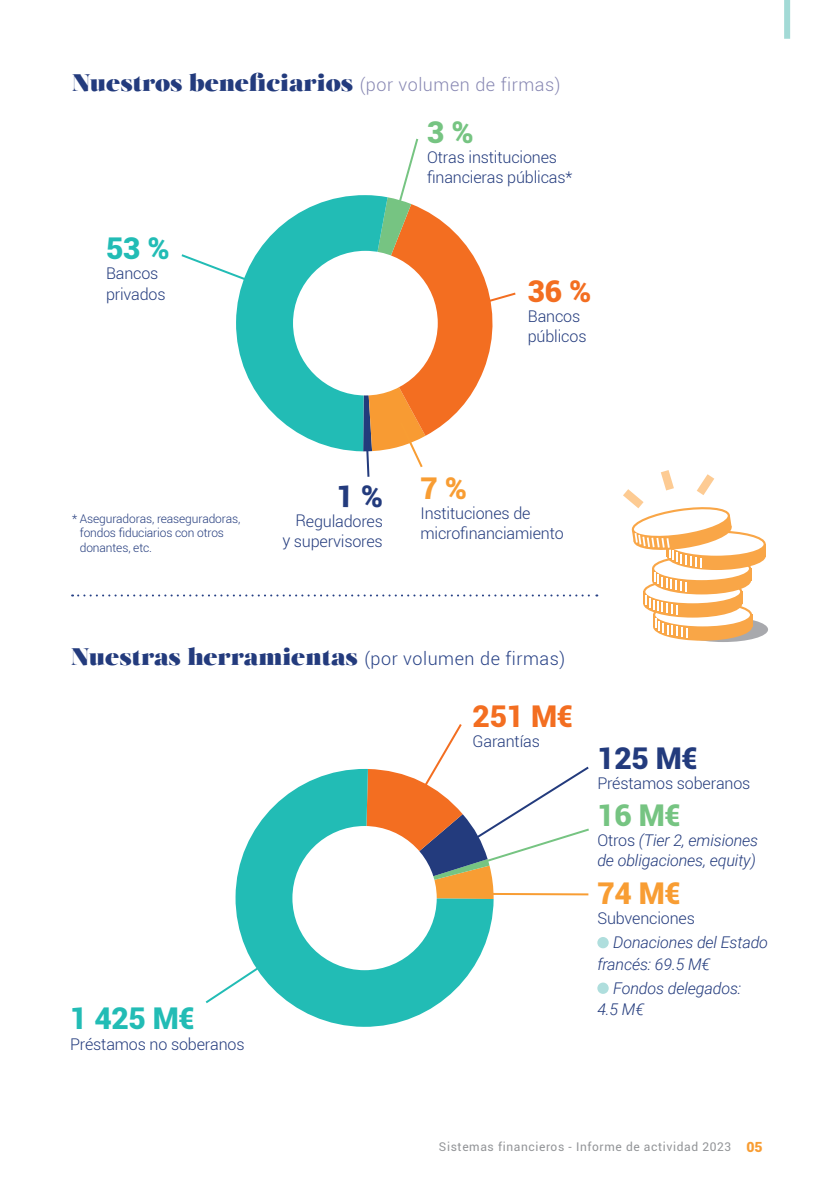
<style>
.page{position:relative;width:840px;height:1191px;background:#fff}
.page>*{position:absolute;margin:0;border:0;box-sizing:border-box;transform-origin:0 0}
.t1{font:900 30px "Roboto";color:#22bcb5}
.t2{font:900 30px "Roboto";color:#f36e21}
.t3{font:900 30px "Roboto";color:#76c482}
.t4{font:900 30px "Roboto";color:#f89d33}
.t5{font:900 30px "Roboto";color:#233b7d}
.t6{font:24px "Salome";color:#233b7d}
.t7{font:300 16.2px/20.2px "Roboto";letter-spacing:-.01em;color:#233b7d}
.t8{font:italic 300 16.2px/21.6px "Roboto";letter-spacing:-.01em;color:#233b7d}
.t9{font:300 12px/14.4px "Roboto";letter-spacing:-.01em;color:#233b7d}
.t10{font:12px "Roboto";letter-spacing:.05em;color:#939598}
.s1{font-family:"Roboto";font-weight:300;font-size:18px;color:#8888b3}
.s2{font-family:"Roboto";font-weight:300;font-size:18px;color:#264085}
.s3{font-style:normal}
.s4{font-weight:900;font-size:14px;color:#f89d33}
</style>
<div class="page">
<svg style="left:293px;top:1005px;width:143px;height:22px;fill:#22bcb5"></svg>
<svg style="left:72px;top:594px;width:525px;height:2px"></svg>
<svg style="left:677px;top:617px;width:90px;height:25px"></svg>
<div style="left:652px;top:615px;width:99px;height:12px;background:#f9a647"></div>
<div style="left:652px;top:613px;width:99px;height:27px;background:#f9a647;border-radius:50%"></div>
<svg style="left:653px;top:602px;width:97px;height:25px"></svg>
<svg style="left:642px;top:592px;width:99px;height:12px"></svg>
<div style="left:642px;top:589px;width:99px;height:28px;background:#f9a647;border-radius:50%"></div>
<div style="left:651px;top:568px;width:99px;height:13px;background:#f9a647"></div>
<div style="left:651px;top:566px;width:99px;height:28px;background:#f9a647;border-radius:50%"></div>
<svg style="left:652px;top:556px;width:97px;height:25px"></svg>
<div style="left:666px;top:544px;width:99px;height:12px;background:#f9a647"></div>
<div style="left:666px;top:542px;width:99px;height:28px;background:#f9a647;border-radius:50%"></div>
<svg style="left:667px;top:531px;width:97px;height:26px"></svg>
<svg style="left:623px;top:470px;width:109px;height:168px"></svg>
<div style="left:597px;top:937px;width:11px;height:11px;background:#afdedd;border-radius:50%"></div>
<div style="left:597px;top:982px;width:11px;height:12px;background:#afdedd;border-radius:50%"></div>
<svg style="left:205px;top:724px;width:384px;height:281px"></svg>
<div style="left:292px;top:826px;width:144px;height:144px;background:#fff;border-radius:50%"></div>
<div style="left:783px;top:0;width:6px;height:39px;background:#a3dad6"></div>
<svg style="left:181px;top:138px;width:335px;height:339px"></svg>
<h2 class="t6" style="left:72px;top:67px;width:489px">Nuestros beneficiarios <span class="s1">(por volumen de firmas)</span></h2>
<h1 class="t1" style="left:106px;top:227px;width:65px">53 %</h1>
<p class="t7" style="left:106px;top:263px;width:61px">Bancos privados</p>
<h1 class="t3" style="left:427px;top:111px;width:48px">3 %</h1>
<p class="t7" style="left:427px;top:146px;width:147px">Otras instituciones financieras públicas*</p>
<h1 class="t2" style="left:527px;top:270px;width:65px">36 %</h1>
<p class="t7" style="left:527px;top:306px;width:60px">Bancos públicos</p>
<p class="t9" style="left:80px;top:511px;width:162px;text-indent:-8px">* Aseguradoras, reaseguradoras, fondos fiduciarios con otros donantes, etc.</p>
<p class="t7" style="left:282px;top:510px;width:102px;text-align:right">Reguladores<br>y supervisores</p>
<h1 class="t4" style="left:420px;top:467px;width:48px">7 %</h1>
<p class="t7" style="left:420px;top:502px;width:145px">Instituciones de microfinanciamiento</p>
<h2 class="t6" style="left:71px;top:641px;width:495px">Nuestras herramientas <span class="s2">(por volumen de firmas)</span></h2>
<h1 class="t1" style="left:70px;top:997px;width:126px">1 425 M€</h1>
<p class="t7" style="left:70px;top:1033px;width:176px">Préstamos no soberanos</p>
<h1 class="t2" style="left:472px;top:694px;width:102px">251 M€</h1>
<p class="t7" style="left:472px;top:730px;width:69px">Garantías</p>
<h1 class="t5" style="left:597px;top:737px;width:102px">125 M€</h1>
<p class="t7" style="left:597px;top:772px;width:154px">Préstamos soberanos</p>
<h1 class="t3" style="left:597px;top:794px;width:85px">16 M€</h1>
<p class="t8" style="left:597px;top:829px;width:162px;line-height:20.2px"><span class="s3">Otros</span> (Tier 2, emisiones de obligaciones, equity)</p>
<h1 class="t4" style="left:597px;top:872px;width:85px">74 M€</h1>
<p class="t7" style="left:597px;top:908px;width:99px">Subvenciones</p>
<p class="t8" style="left:597px;top:931px;width:172px;text-indent:16px">Donaciones del Estado francés: 69.5 M€</p>
<p class="t8" style="left:597px;top:976px;width:145px;text-indent:16px">Fondos delegados:<br>4.5 M€</p>
<p class="t10" style="left:438px;top:1138px;width:325px">Sistemas financieros - Informe de actividad 2023 <span class="s4">05</span></p>
</div>
